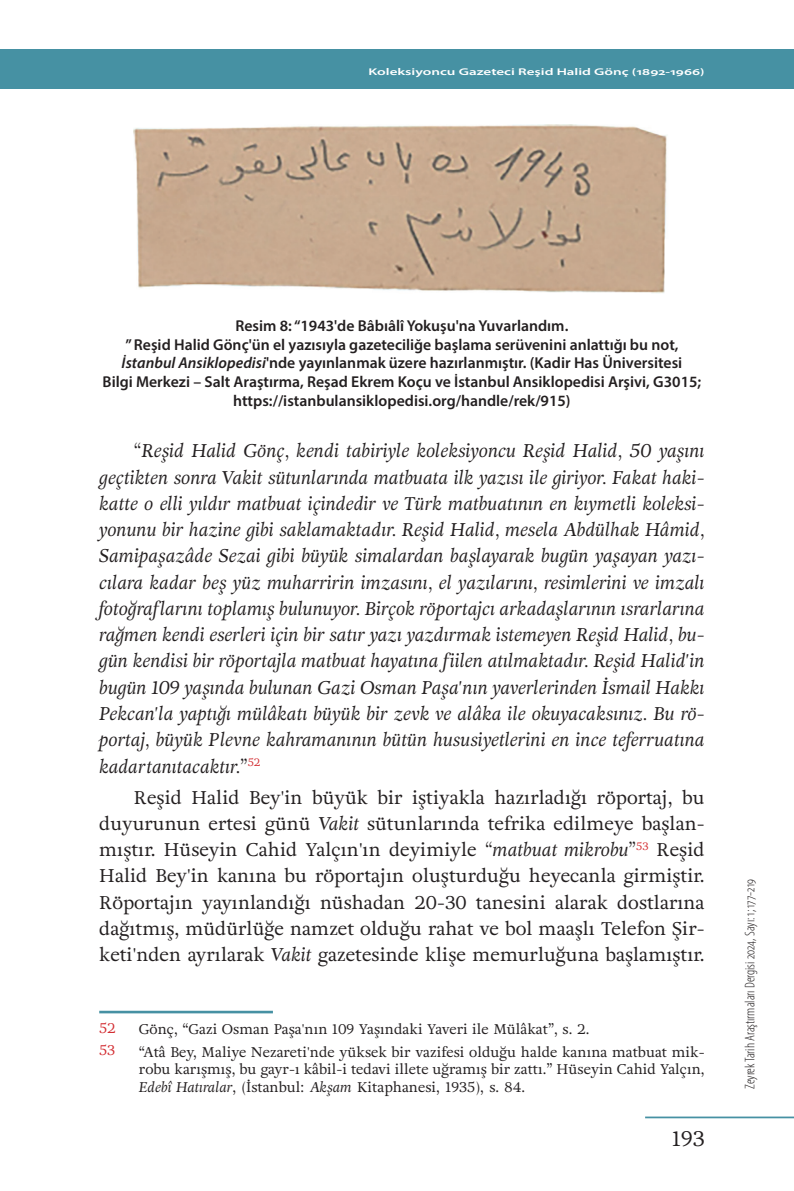
<style>
.page{position:relative;width:794px;height:1191px;background:#fff}
.page>*{position:absolute;margin:0;border:0;box-sizing:border-box;transform-origin:0 0}
.t1{font:21px "Adriane Text";color:#231f20}
.t2{font:italic 18.38px/26.2px "Adriane Text";color:#231f20;text-align:justify}
.t3{font:18.38px/26.2px "Adriane Text";color:#231f20;text-align:justify}
.t4{font:600 15.75px/18.9px "Myriad Pro";color:#231f20;text-align:center}
.t5{font:14px/17.5px "Adriane Text";color:#231f20;text-align:justify}
.t6{font:300 condensed 14px "Myriad Pro";color:#231f20}
.t7{font:14px "Adriane Text";color:#d32d32}
.t8{font:600 semi-expanded 9.8px "Myriad Pro";color:#fff;scale:1.43 1}
.s1{font-style:italic}
</style>
<div class="page">
<div style="left:0;top:50px;width:794px;height:39px;background:#4691a3"></div>
<hr style="left:645px;top:1116px;width:149px;height:2px;background:#4691a3">
<hr style="left:99px;top:1010px;width:174px;height:3px;background:#4691a3">
<img style="left:134px;top:124px;width:533px;height:169px">
<p class="t8" style="left:368px;top:65px;width:236px">Koleksiyoncu Gazeteci Reşid Halid Gönç (1892-1966)</p>
<p class="t4" style="left:103px;top:315px;width:600px">Resim 8: “1943'de Bâbıâlî Yokuşu'na Yuvarlandım.<br>” Reşid Halid Gönç'ün el yazısıyla gazeteciliğe başlama serüvenini anlattığı bu not, <span class="s1">İstanbul Ansiklopedisi</span>'nde yayınlanmak üzere hazırlanmıştır. (Kadir Has Üniversitesi<br>Bilgi Merkezi – Salt Araştırma, Reşad Ekrem Koçu ve İstanbul Ansiklopedisi Arşivi, G3015; https://istanbulansiklopedisi.org/handle/rek/915)</p>
<p class="t2" style="left:99px;top:438px;width:607px;text-indent:35px">“Reşid Halid Gönç, kendi tabiriyle koleksiyoncu Reşid Halid, 50 yaşını geçtikten sonra Vakit sütunlarında matbuata ilk yazısı ile giriyor. Fakat haki&shy;katte o elli yıldır matbuat içindedir ve Türk matbuatının en kıymetli koleksi&shy;yonunu bir hazine gibi saklamaktadır. Reşid Halid, mesela Abdülhak Hâmid, Samipaşazâde Sezai gibi büyük simalardan başlayarak bugün yaşayan yazı&shy;cılara kadar beş yüz muharririn imzasını, el yazılarını, resimlerini ve imzalı fotoğraf larını toplamış bulunuyor. Birçok röportajcı arkadaşlarının ısrarlarına rağmen kendi eserleri için bir satır yazı yazdırmak istemeyen Reşid Halid, bu&shy;gün kendisi bir röportajla matbuat hayatına fiilen atılmaktadır. Reşid Halid'in bugün 109 yaşında bulunan Gazi Osman Paşa'nın yaverlerinden İsmail Hakkı Pekcan'la yaptığı mülâkatı büyük bir zevk ve alâka ile okuyacaksınız. Bu rö&shy;portaj, büyük Plevne kahramanının bütün hususiyetlerini en ince teferruatına kadar tanıtacaktır.”<sup>52</sup></p>
<p class="t3" style="left:99px;top:784px;width:607px;text-indent:35px">Reşid Halid Bey'in büyük bir iştiyakla hazırladığı röportaj, bu duyurunun ertesi günü <span class="s1">Vakit</span> sütunlarında tefrika edilmeye başlan&shy;mıştır. Hüseyin Cahid Yalçın'ın deyimiyle <span class="s1">“matbuat mikrobu”</span><sup>53</sup> Reşid Halid Bey'in kanına bu röportajın oluşturduğu heyecanla girmiştir.<br>Röportajın yayınlandığı nüshadan 20-30 tanesini alarak dostlarına dağıtmış, müdürlüğe namzet olduğu rahat ve bol maaşlı Telefon Şir&shy;keti'nden ayrılarak <span class="s1">Vakit</span> gazetesinde klişe memurluğuna başlamıştır.</p>
<p class="t7" style="left:99px;top:1018px;width:18px">52</p>
<p class="t5" style="left:139px;top:1020px;width:452px">Gönç, “Gazi Osman Paşa'nın 109 Yaşındaki Yaveri ile Mülâkat”, s. 2.</p>
<p class="t7" style="left:99px;top:1040px;width:17px">53</p>
<p class="t5" style="left:139px;top:1042px;width:567px">“Atâ Bey, Maliye Nezareti'nde yüksek bir vazifesi olduğu halde kanına matbuat mik&shy;robu karışmış, bu gayr-ı kâbil-i tedavi illete uğramış bir zattı.” Hüseyin Cahid Yalçın, <span class="s1">Edebî Hatıralar</span>, (İstanbul: <span class="s1">Akşam</span> Kitaphanesi, 1935), s. 84.</p>
<p class="t1" style="left:672px;top:1124px;width:34px">193</p>
<p class="t6" style="left:741px;top:1088px;width:211px;rotate:-90deg">Zeyrek Tarih Araştırmaları Dergisi 2024, Sayı: 1; 177-219</p>
</div>
